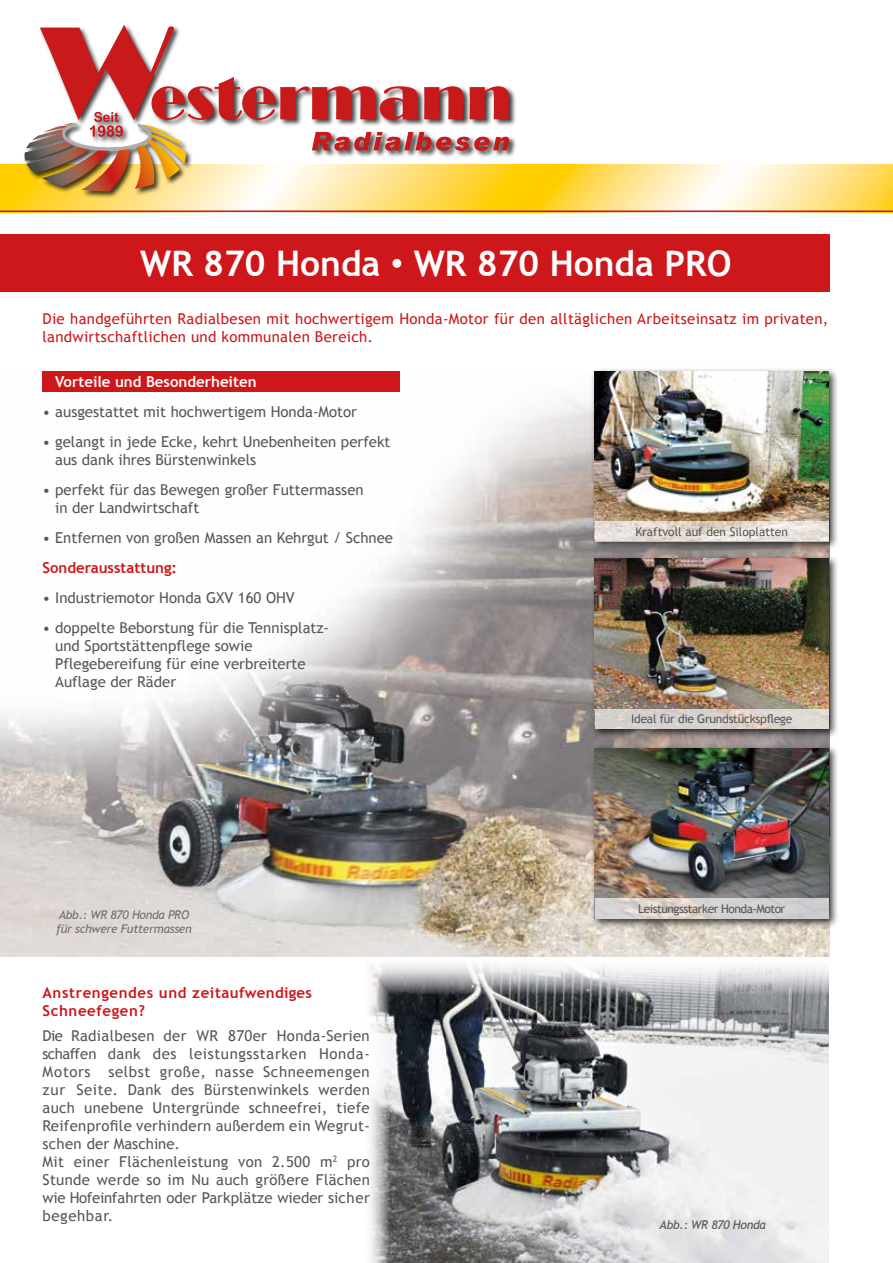
<style>
.page{position:relative;width:893px;height:1263px;background:#fff}
.page>*{position:absolute;margin:0;border:0;box-sizing:border-box;transform-origin:0 0}
.t1{font:700 35.25px "Trebuchet MS";color:#fff}
.t2{font:15px/18px "Trebuchet MS";letter-spacing:.02em;color:#575756}
.t3{font:15px/18px "Trebuchet MS";color:#575756}
.t4{font:15px/18px "Trebuchet MS";letter-spacing:.02em;color:#cd171a}
.t5{font:700 15px/18px "Trebuchet MS";letter-spacing:.04em;color:#cd171a}
.t6{font:700 15px "Trebuchet MS";color:#fff}
.t7{font:700 15px "Trebuchet MS";color:#cd171a}
.t8{font:italic 12px/14.4px "Trebuchet MS";letter-spacing:-.02em;color:#706f6f}
.t9{font:12px "Trebuchet MS";letter-spacing:-.02em;color:#575756}
.t10{font:12px "Trebuchet MS";letter-spacing:-.04em;color:#575756}
.t11{font:12px "Trebuchet MS";color:#575756}
.t12{font:italic 12px "Trebuchet MS";letter-spacing:-.02em;color:#575756}
.s1{font-family:"Arial";font-weight:400}
</style>
<div class="page">
<img style="left:370px;top:964px;width:459px;height:299px">
<svg style="left:0;top:165px;width:893px;height:45px;background:#ffe382"></svg>
<hr style="left:0;top:210px;width:893px;height:2px;background:#cd171a">
<div style="left:23px;top:24px;width:494px;height:175px;background:#000;opacity:.75"></div>
<svg style="left:25px;top:25px;width:484px;height:166px"></svg>
<div style="left:0;top:234px;width:829px;height:57px;background:#cd171a"></div>
<img style="left:0;top:371px;width:829px;height:586px">
<div style="left:590px;top:367px;width:249px;height:184px;background:#000;opacity:.75"></div>
<img style="left:595px;top:371px;width:234px;height:150px">
<svg style="left:595px;top:521px;width:234px;height:20px;background:#e6ded6"></svg>
<div style="left:590px;top:554px;width:249px;height:185px;background:#000;opacity:.75"></div>
<img style="left:595px;top:559px;width:234px;height:150px">
<svg style="left:595px;top:709px;width:234px;height:20px;background:#d9d3ce"></svg>
<div style="left:590px;top:744px;width:249px;height:185px;background:#000;opacity:.75"></div>
<img style="left:595px;top:748px;width:234px;height:150px">
<svg style="left:595px;top:898px;width:234px;height:20px;background:#d4d1cf"></svg>
<div style="left:43px;top:371px;width:357px;height:21px;background:#cd171a"></div>
<h1 class="t1" style="left:140px;top:241px;width:593px">WR 870 Honda <span class="s1">•</span> WR 870 Honda PRO</h1>
<p class="t4" style="left:43px;top:309px;width:787px">Die handgeführten Radialbesen mit hochwertigem Honda-Motor für den alltäglichen Arbeitseinsatz im privaten, landwirtschaftlichen und kommunalen Bereich.</p>
<p class="t6" style="left:55px;top:372px;width:203px">Vorteile und Besonderheiten</p>
<p class="t3" style="left:43px;top:403px;width:316px">• ausgestattet mit hochwertigem Honda-Motor</p>
<p class="t3" style="left:55px;top:433px;width:337px;text-indent:-13px">• gelangt in jede Ecke, kehrt Unebenheiten perfekt aus dank ihres Bürstenwinkels</p>
<p class="t3" style="left:55px;top:481px;width:310px;text-indent:-13px">• perfekt für das Bewegen großer Futtermassen in der Landwirtschaft</p>
<p class="t3" style="left:43px;top:529px;width:352px">• Entfernen von großen Massen an Kehrgut / Schnee</p>
<p class="t7" style="left:42px;top:558px;width:136px">Sonderausstattung:</p>
<p class="t3" style="left:42px;top:589px;width:254px">• Industriemotor Honda GXV 160 OHV</p>
<p class="t3" style="left:55px;top:619px;width:275px;text-indent:-13px">• doppelte Beborstung für die Tennisplatz&shy;und Sportstättenpflege sowie Pflegebereifung für eine verbreiterte Auflage der Räder</p>
<p class="t8" style="left:56px;top:907px;width:137px">Abb.: WR 870 Honda PRO für schwere Futtermassen</p>
<p class="t5" style="left:43px;top:983px;width:271px">Anstrengendes und zeitaufwendiges<br>Schneefegen?</p>
<p class="t2" style="left:43px;top:1027px;width:329px">Die Radialbesen der WR 870er Honda-Serien schaffen dank des leistungsstarken Honda-Motors selbst große, nasse Schneemengen zur Seite. Dank des Bürstenwinkels werden auch unebene Untergründe schneefrei, tiefe Reifenprofile verhindern außerdem ein Wegrut&shy;schen der Maschine.<br>Mit einer Flächenleistung von 2.500 m<sup>2</sup> pro Stunde werde so im Nu auch größere Flächen wie Hofeinfahrten oder Parkplätze wieder sicher begehbar.</p>
<p class="t11" style="left:635px;top:524px;width:154px">Kraftvoll auf den Siloplatten</p>
<p class="t9" style="left:631px;top:712px;width:163px">Ideal für die Grundstückspflege</p>
<p class="t10" style="left:638px;top:901px;width:149px">Leistungsstarker Honda-Motor</p>
<p class="t12" style="left:660px;top:1218px;width:108px">Abb.: WR 870 Honda</p>
</div>
